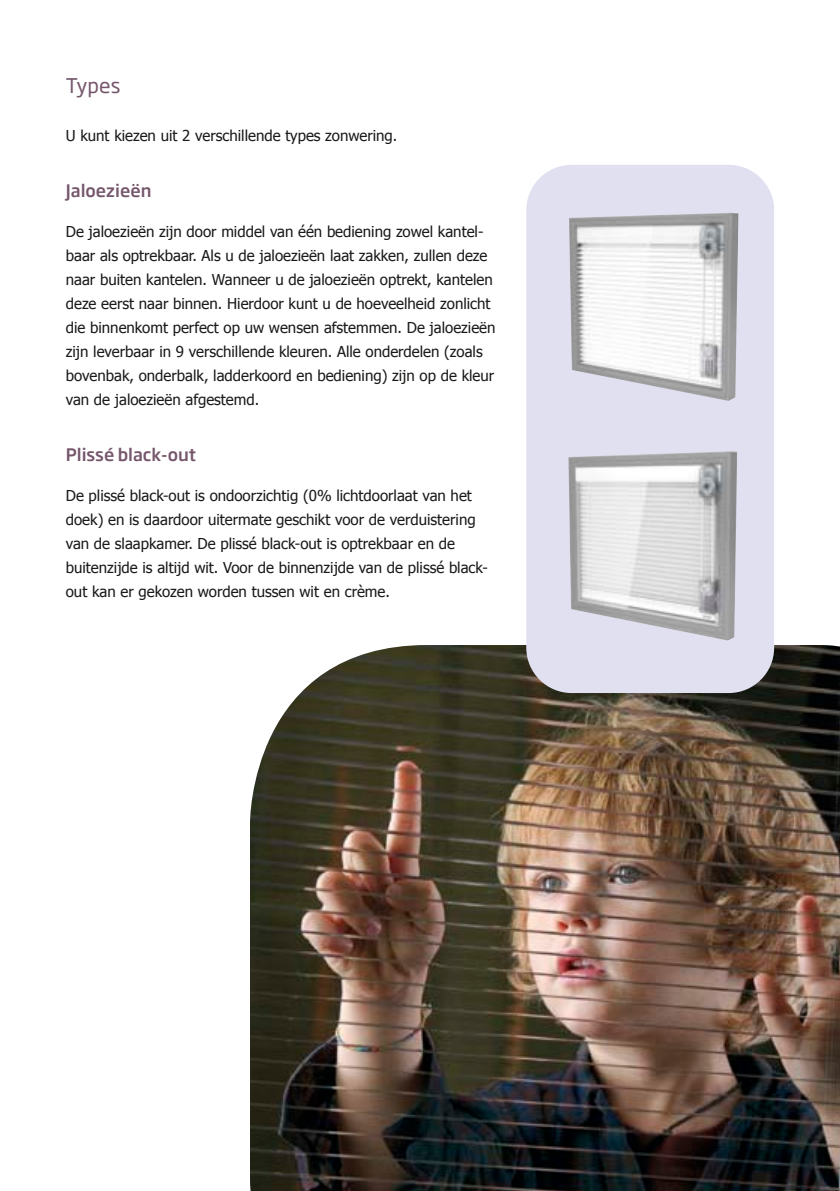
<style>
.page{position:relative;width:840px;height:1191px;background:#fff}
.page>*{position:absolute;margin:0;border:0;box-sizing:border-box;transform-origin:0 0}
.t1{font:20px "Soho Gothic Pro";color:#75566b}
.t2{font:500 17px "Soho Gothic Pro";color:#75566b}
.t3{font:15px/24px "Tahoma";color:#191918}
</style>
<div class="page">
<img style="left:250px;top:645px;width:589px;height:546px">
<div style="left:526px;top:165px;width:247px;height:528px;background:#e0e0f1;border-radius:45px"></div>
<img style="left:569px;top:213px;width:169px;height:188px">
<img style="left:568px;top:451px;width:168px;height:189px">
<h1 class="t1" style="left:66px;top:70px;width:56px">Types</h1>
<p class="t3" style="left:66px;top:123px;width:333px">U kunt kiezen uit 2 verschillende types zonwering.</p>
<p class="t2" style="left:66px;top:177px;width:87px">Jaloezieën</p>
<p class="t3" style="left:66px;top:219px;width:431px">De jaloezieën zijn door middel van één bediening zowel kantel&shy;baar als optrekbaar. Als u de jaloezieën laat zakken, zullen deze naar buiten kantelen. Wanneer u de jaloezieën optrekt, kantelen deze eerst naar binnen. Hierdoor kunt u de hoeveelheid zonlicht die binnenkomt perfect op uw wensen afstemmen. De jaloezieën zijn leverbaar in 9 verschillende kleuren. Alle onderdelen (zoals bovenbak, onderbalk, ladderkoord en bediening) zijn op de kleur van de jaloezieën afgestemd.</p>
<p class="t2" style="left:66px;top:441px;width:132px">Plissé black-out</p>
<p class="t3" style="left:66px;top:483px;width:423px">De plissé black-out is ondoorzichtig (0% lichtdoorlaat van het doek) en is daardoor uitermate geschikt voor de verduistering van de slaapkamer. De plissé black-out is optrekbaar en de buitenzijde is altijd wit. Voor de binnenzijde van de plissé black&shy;out kan er gekozen worden tussen wit en crème.</p>
</div>
